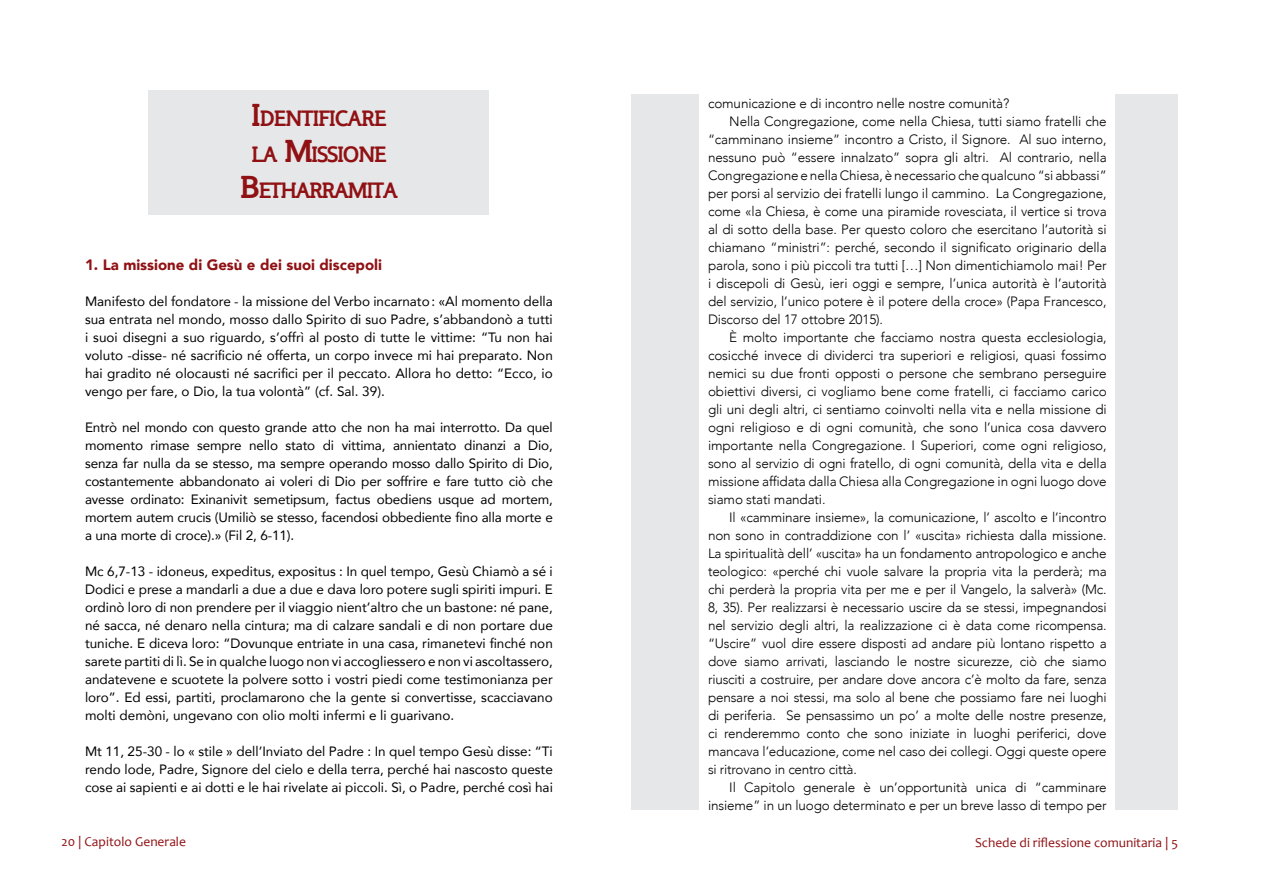
<style>
.page{position:relative;width:1263px;height:893px;background:#fff}
.page>*{position:absolute;margin:0;border:0;box-sizing:border-box;transform-origin:0 0}
.t1{font:700 21px/36px "Steinem";letter-spacing:-.015em;color:#901114;text-align:center}
.t2{font:900 15px "Avenir";color:#901114}
.t3{font:300 13.5px "Avenir";letter-spacing:-.01em;color:#000}
.t4{font:13.5px/18px "Avenir";color:#000;text-align:justify}
.t5{font:13.5px "Candara";color:#901114}
.s1{font-size:30px}
</style>
<div class="page">
<div style="left:631px;top:94px;width:547px;height:716px;background:#e6e7e8"></div>
<div style="left:699px;top:90px;width:416px;height:720px;background:#fff"></div>
<div style="left:149px;top:90px;width:340px;height:125px;background:#e6e7e8"></div>
<h1 class="t1" style="left:241px;top:101px;width:158px"><span class="s1">I</span>DENTIFICARE<br>LA <span class="s1">M</span>ISSIONE<br><span class="s1">B</span>ETHARRAMITA</h1>
<p class="t2" style="left:85px;top:252px;width:298px">1. La missione di Gesù e dei suoi discepoli</p>
<p class="t4" style="left:85px;top:292px;width:469px">Manifesto del fondatore - la missione del Verbo incarnato: «Al momento della sua entrata nel mondo, mosso dallo Spirito di suo Padre, s’abbandonò a tutti i suoi disegni a suo riguardo, s’offrì al posto di tutte le vittime: “Tu non hai voluto -disse- né sacrificio né offerta, un corpo invece mi hai preparato. Non hai gradito né olocausti né sacrifici per il peccato. Allora ho detto: “Ecco, io vengo per fare, o Dio, la tua volontà” (cf. Sal. 39).</p>
<p class="t4" style="left:85px;top:418px;width:469px">Entrò nel mondo con questo grande atto che non ha mai interrotto. Da quel momento rimase sempre nello stato di vittima, annientato dinanzi a Dio, senza far nulla da se stesso, ma sempre operando mosso dallo Spirito di Dio, costantemente abbandonato ai voleri di Dio per soffrire e fare tutto ciò che avesse ordinato: Exinanivit semetipsum, factus obediens usque ad mortem, mortem autem crucis (Umiliò se stesso, facendosi obbediente fino alla morte e a una morte di croce).» (Fil 2, 6-11).</p>
<p class="t4" style="left:85px;top:562px;width:469px">Mc 6,7-13 - idoneus, expeditus, expositus : In quel tempo, Gesù Chiamò a sé i Dodici e prese a mandarli a due a due e dava loro potere sugli spiriti impuri. E ordinò loro di non prendere per il viaggio nient’altro che un bastone: né pane, né sacca, né denaro nella cintura; ma di calzare sandali e di non portare due tuniche. E diceva loro: “Dovunque entriate in una casa, rimanetevi finché non sarete partiti di lì. Se in qualche luogo non vi accogliessero e non vi ascoltassero, andatevene e scuotete la polvere sotto i vostri piedi come testimonianza per loro”. Ed essi, partiti, proclamarono che la gente si convertisse, scacciavano molti demòni, ungevano con olio molti infermi e li guarivano.</p>
<p class="t4" style="left:85px;top:742px;width:469px">Mt 11, 25-30 - lo « stile » dell’Inviato del Padre : In quel tempo Gesù disse: “Ti rendo lode, Padre, Signore del cielo e della terra, perché hai nascosto queste cose ai sapienti e ai dotti e le hai rivelate ai piccoli. Sì, o Padre, perché così hai</p>
<p class="t5" style="left:62px;top:833px;width:126px">20 | Capitolo Generale</p>
<p class="t3" style="left:708px;top:95px;width:303px">comunicazione e di incontro nelle nostre comunità?</p>
<p class="t3" style="left:729px;top:113px;width:379px">Nella Congregazione, come nella Chiesa, tutti siamo fratelli che</p>
<p class="t3" style="left:708px;top:131px;width:400px">“camminano insieme” incontro a Cristo, il Signore. Al suo interno,</p>
<p class="t3" style="left:708px;top:149px;width:400px">nessuno può “essere innalzato” sopra gli altri. Al contrario, nella</p>
<p class="t3" style="left:708px;top:167px;width:400px">Congregazione e nella Chiesa, è necessario che qualcuno “si abbassi”</p>
<p class="t3" style="left:708px;top:185px;width:400px">per porsi al servizio dei fratelli lungo il cammino. La Congregazione,</p>
<p class="t3" style="left:708px;top:203px;width:400px">come «la Chiesa, è come una piramide rovesciata, il vertice si trova</p>
<p class="t3" style="left:708px;top:221px;width:400px">al di sotto della base. Per questo coloro che esercitano l’autorità si</p>
<p class="t3" style="left:708px;top:239px;width:400px">chiamano “ministri”: perché, secondo il significato originario della</p>
<p class="t3" style="left:708px;top:257px;width:400px">parola, sono i più piccoli tra tutti […] Non dimentichiamolo mai! Per</p>
<p class="t3" style="left:708px;top:275px;width:400px">i discepoli di Gesù, ieri oggi e sempre, l’unica autorità è l’autorità</p>
<p class="t3" style="left:708px;top:293px;width:400px">del servizio, l’unico potere è il potere della croce» (Papa Francesco,</p>
<p class="t3" style="left:708px;top:311px;width:177px">Discorso del 17 ottobre 2015).</p>
<p class="t3" style="left:729px;top:329px;width:379px">È molto importante che facciamo nostra questa ecclesiologia,</p>
<p class="t3" style="left:708px;top:347px;width:400px">cosicché invece di dividerci tra superiori e religiosi, quasi fossimo</p>
<p class="t3" style="left:708px;top:365px;width:400px">nemici su due fronti opposti o persone che sembrano perseguire</p>
<p class="t3" style="left:708px;top:383px;width:400px">obiettivi diversi, ci vogliamo bene come fratelli, ci facciamo carico</p>
<p class="t3" style="left:708px;top:401px;width:400px">gli uni degli altri, ci sentiamo coinvolti nella vita e nella missione di</p>
<p class="t3" style="left:708px;top:419px;width:400px">ogni religioso e di ogni comunità, che sono l’unica cosa davvero</p>
<p class="t3" style="left:708px;top:437px;width:400px">importante nella Congregazione. I Superiori, come ogni religioso,</p>
<p class="t3" style="left:708px;top:455px;width:400px">sono al servizio di ogni fratello, di ogni comunità, della vita e della</p>
<p class="t3" style="left:708px;top:473px;width:400px">missione affidata dalla Chiesa alla Congregazione in ogni luogo dove</p>
<p class="t3" style="left:708px;top:491px;width:119px">siamo stati mandati.</p>
<p class="t3" style="left:729px;top:509px;width:379px">Il «camminare insieme», la comunicazione, l’ ascolto e l’incontro</p>
<p class="t3" style="left:708px;top:527px;width:400px">non sono in contraddizione con l’ «uscita» richiesta dalla missione.</p>
<p class="t3" style="left:708px;top:545px;width:400px">La spiritualità dell’ «uscita» ha un fondamento antropologico e anche</p>
<p class="t3" style="left:708px;top:563px;width:400px">teologico: «perché chi vuole salvare la propria vita la perderà; ma</p>
<p class="t3" style="left:708px;top:581px;width:400px">chi perderà la propria vita per me e per il Vangelo, la salverà» (Mc.</p>
<p class="t3" style="left:708px;top:599px;width:400px">8, 35). Per realizzarsi è necessario uscire da se stessi, impegnandosi</p>
<p class="t3" style="left:708px;top:617px;width:400px">nel servizio degli altri, la realizzazione ci è data come ricompensa.</p>
<p class="t3" style="left:708px;top:635px;width:400px">“Uscire” vuol dire essere disposti ad andare più lontano rispetto a</p>
<p class="t3" style="left:708px;top:653px;width:400px">dove siamo arrivati, lasciando le nostre sicurezze, ciò che siamo</p>
<p class="t3" style="left:708px;top:671px;width:400px">riusciti a costruire, per andare dove ancora c’è molto da fare, senza</p>
<p class="t3" style="left:708px;top:689px;width:400px">pensare a noi stessi, ma solo al bene che possiamo fare nei luoghi</p>
<p class="t3" style="left:708px;top:707px;width:400px">di periferia. Se pensassimo un po’ a molte delle nostre presenze,</p>
<p class="t3" style="left:708px;top:725px;width:400px">ci renderemmo conto che sono iniziate in luoghi periferici, dove</p>
<p class="t3" style="left:708px;top:743px;width:400px">mancava l’educazione, come nel caso dei collegi. Oggi queste opere</p>
<p class="t3" style="left:708px;top:761px;width:150px">si ritrovano in centro città.</p>
<p class="t3" style="left:729px;top:779px;width:379px">Il Capitolo generale è un’opportunità unica di “camminare</p>
<p class="t3" style="left:708px;top:797px;width:400px">insieme” in un luogo determinato e per un breve lasso di tempo per</p>
<p class="t5" style="left:975px;top:834px;width:204px">Schede di riflessione comunitaria | 5</p>
</div>
